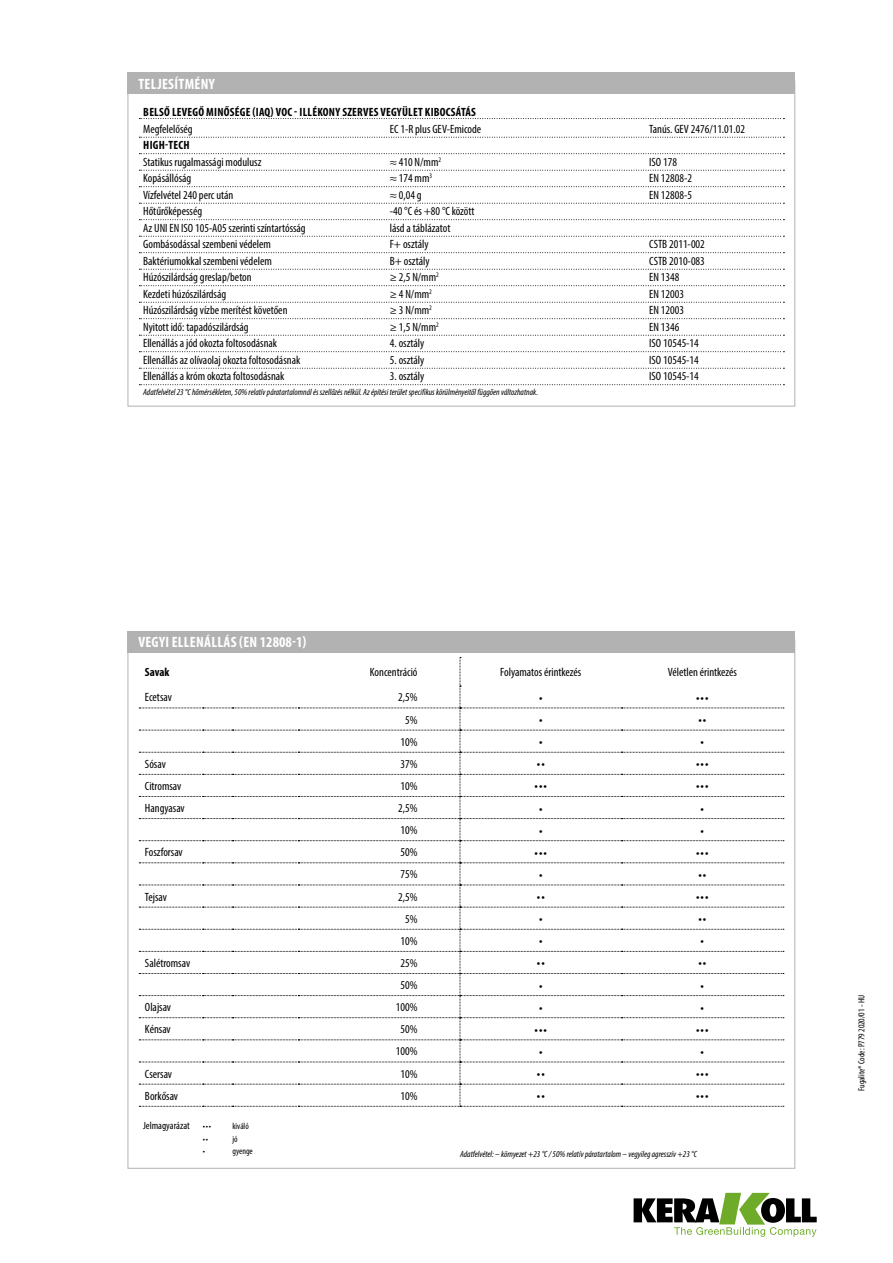
<style>
.page{position:relative;width:893px;height:1263px;background:#fff}
.page>*{position:absolute;margin:0;border:0;box-sizing:border-box;transform-origin:0 0}
.t1{font:700 condensed 15px "Myriad Pro";letter-spacing:.02em;color:#fff}
.t2{font:condensed 13.5px "Myriad Pro";color:#000}
.t3{font:condensed 12px "Myriad Pro";color:#000}
.t4{font:700 condensed 12px "Myriad Pro";letter-spacing:.02em;color:#000}
.t5{font:condensed 10.5px "Myriad Pro";color:#000}
.t6{font:italic condensed 9px "Myriad Pro";color:#000}
.t7{font:condensed 9px "Myriad Pro";color:#000}
.s1{font-size:9px}
</style>
<div class="page">
<svg style="left:634px;top:1193px;width:183px;height:44px"></svg>
<svg style="left:139px;top:118px;width:645px;height:1px"></svg>
<svg style="left:139px;top:137px;width:645px;height:1px"></svg>
<svg style="left:139px;top:153px;width:645px;height:1px"></svg>
<svg style="left:139px;top:170px;width:645px;height:1px"></svg>
<svg style="left:139px;top:186px;width:645px;height:1px"></svg>
<svg style="left:139px;top:203px;width:645px;height:1px"></svg>
<svg style="left:139px;top:219px;width:645px;height:1px"></svg>
<svg style="left:139px;top:236px;width:645px;height:1px"></svg>
<svg style="left:139px;top:252px;width:645px;height:1px"></svg>
<svg style="left:139px;top:269px;width:645px;height:1px"></svg>
<svg style="left:139px;top:285px;width:645px;height:1px"></svg>
<svg style="left:139px;top:302px;width:645px;height:1px"></svg>
<svg style="left:139px;top:318px;width:645px;height:1px"></svg>
<svg style="left:139px;top:335px;width:645px;height:1px"></svg>
<svg style="left:139px;top:351px;width:645px;height:1px"></svg>
<svg style="left:139px;top:368px;width:645px;height:1px"></svg>
<svg style="left:139px;top:384px;width:645px;height:1px"></svg>
<div style="left:128px;top:72px;width:667px;height:22px;background:#b3b2b2"></div>
<svg style="left:139px;top:657px;width:645px;height:450px"></svg>
<div style="left:128px;top:631px;width:667px;height:21px;background:#b3b2b2"></div>
<p class="t1" style="left:138px;top:74px;width:78px">TELJESÍTMÉNY</p>
<p class="t4" style="left:143px;top:105px;width:334px">BELSŐ LEVEGŐ MINŐSÉGE (IAQ) VOC - ILLÉKONY SZERVES VEGYÜLET KIBOCSÁTÁS</p>
<p class="t3" style="left:143px;top:121px;width:51px">Megfelelőség</p>
<p class="t3" style="left:390px;top:121px;width:93px">EC 1-R plus GEV-Emicode</p>
<p class="t3" style="left:649px;top:121px;width:97px">Tanús. GEV 2476/11.01.02</p>
<p class="t4" style="left:143px;top:138px;width:48px">HIGH-TECH</p>
<p class="t3" style="left:143px;top:154px;width:120px">Statikus rugalmassági modulusz</p>
<p class="t3" style="left:390px;top:154px;width:53px">≈ 410 N/mm<sup>2</sup></p>
<p class="t3" style="left:649px;top:154px;width:29px">ISO 178</p>
<p class="t3" style="left:143px;top:171px;width:50px">Kopásállóság</p>
<p class="t3" style="left:390px;top:171px;width:44px">≈ 174 mm<sup>3</sup></p>
<p class="t3" style="left:649px;top:171px;width:44px">EN 12808-2</p>
<p class="t3" style="left:143px;top:187px;width:92px">Vízfelvétel 240 perc után</p>
<p class="t3" style="left:390px;top:187px;width:33px">≈ 0,04 g</p>
<p class="t3" style="left:649px;top:187px;width:44px">EN 12808-5</p>
<p class="t3" style="left:143px;top:204px;width:60px">Hőtűrőképesség</p>
<p class="t3" style="left:390px;top:204px;width:86px">-40 °C és +80 °C között</p>
<p class="t3" style="left:143px;top:220px;width:164px">Az UNI EN ISO 105-A05 szerinti színtartósság</p>
<p class="t3" style="left:390px;top:220px;width:62px">lásd a táblázatot</p>
<p class="t3" style="left:143px;top:237px;width:129px">Gombásodással szembeni védelem</p>
<p class="t3" style="left:390px;top:237px;width:40px">F+ osztály</p>
<p class="t3" style="left:649px;top:237px;width:57px">CSTB 2011-002</p>
<p class="t3" style="left:143px;top:253px;width:130px">Baktériumokkal szembeni védelem</p>
<p class="t3" style="left:390px;top:253px;width:41px">B+ osztály</p>
<p class="t3" style="left:649px;top:253px;width:57px">CSTB 2010-083</p>
<p class="t3" style="left:143px;top:270px;width:110px">Húzószilárdság greslap/beton</p>
<p class="t3" style="left:390px;top:270px;width:50px">≥ 2,5 N/mm<sup>2</sup></p>
<p class="t3" style="left:649px;top:270px;width:32px">EN 1348</p>
<p class="t3" style="left:143px;top:286px;width:85px">Kezdeti húzószilárdság</p>
<p class="t3" style="left:390px;top:286px;width:44px">≥ 4 N/mm<sup>2</sup></p>
<p class="t3" style="left:649px;top:286px;width:36px">EN 12003</p>
<p class="t3" style="left:143px;top:303px;width:146px">Húzószilárdság vízbe merítést követően</p>
<p class="t3" style="left:390px;top:303px;width:44px">≥ 3 N/mm<sup>2</sup></p>
<p class="t3" style="left:649px;top:303px;width:36px">EN 12003</p>
<p class="t3" style="left:143px;top:319px;width:107px">Nyitott idő: tapadószilárdság</p>
<p class="t3" style="left:390px;top:319px;width:50px">≥ 1,5 N/mm<sup>2</sup></p>
<p class="t3" style="left:649px;top:319px;width:32px">EN 1346</p>
<p class="t3" style="left:143px;top:336px;width:135px">Ellenállás a jód okozta foltosodásnak</p>
<p class="t3" style="left:390px;top:336px;width:36px">4. osztály</p>
<p class="t3" style="left:649px;top:336px;width:51px">ISO 10545-14</p>
<p class="t3" style="left:143px;top:352px;width:159px">Ellenállás az olívaolaj okozta foltosodásnak</p>
<p class="t3" style="left:390px;top:352px;width:36px">5. osztály</p>
<p class="t3" style="left:649px;top:352px;width:51px">ISO 10545-14</p>
<p class="t3" style="left:143px;top:369px;width:143px">Ellenállás a króm okozta foltosodásnak</p>
<p class="t3" style="left:390px;top:369px;width:36px">3. osztály</p>
<p class="t3" style="left:649px;top:369px;width:51px">ISO 10545-14</p>
<p class="t6" style="left:143px;top:387px;width:396px">Adatfelvétel 23 °C hőmérsékleten, 50% relatív páratartalomnál és szellőzés nélkül. Az építési terület specifikus körülményeitől függően változhatnak.</p>
<p class="t1" style="left:138px;top:633px;width:170px">VEGYI ELLENÁLLÁS (EN 12808-1)</p>
<p class="t4" style="left:145px;top:665px;width:26px">Savak</p>
<p class="t3" style="left:370px;top:665px;width:49px">Koncentráció</p>
<p class="t3" style="left:500px;top:665px;width:82px">Folyamatos érintkezés</p>
<p class="t3" style="left:668px;top:665px;width:71px">Véletlen érintkezés</p>
<p class="t3" style="left:145px;top:690px;width:28px">Ecetsav</p>
<p class="t3" style="left:398px;top:690px;width:21px">2,5%</p>
<p class="t2" style="left:539px;top:689px;width:5px">•</p>
<p class="t2" style="left:696px;top:689px;width:14px">•••</p>
<p class="t3" style="left:405px;top:712px;width:14px">5%</p>
<p class="t2" style="left:539px;top:711px;width:5px">•</p>
<p class="t2" style="left:698px;top:711px;width:10px">••</p>
<p class="t3" style="left:400px;top:734px;width:18px">10%</p>
<p class="t2" style="left:539px;top:733px;width:5px">•</p>
<p class="t2" style="left:701px;top:733px;width:5px">•</p>
<p class="t3" style="left:145px;top:756px;width:22px">Sósav</p>
<p class="t3" style="left:400px;top:756px;width:18px">37%</p>
<p class="t2" style="left:537px;top:756px;width:10px">••</p>
<p class="t2" style="left:696px;top:756px;width:14px">•••</p>
<p class="t3" style="left:145px;top:779px;width:38px">Citromsav</p>
<p class="t3" style="left:400px;top:779px;width:18px">10%</p>
<p class="t2" style="left:534px;top:778px;width:14px">•••</p>
<p class="t2" style="left:696px;top:778px;width:14px">•••</p>
<p class="t3" style="left:145px;top:801px;width:41px">Hangyasav</p>
<p class="t3" style="left:398px;top:801px;width:21px">2,5%</p>
<p class="t2" style="left:539px;top:800px;width:5px">•</p>
<p class="t2" style="left:701px;top:800px;width:5px">•</p>
<p class="t3" style="left:400px;top:823px;width:18px">10%</p>
<p class="t2" style="left:539px;top:822px;width:5px">•</p>
<p class="t2" style="left:701px;top:822px;width:5px">•</p>
<p class="t3" style="left:145px;top:845px;width:39px">Foszforsav</p>
<p class="t3" style="left:400px;top:845px;width:18px">50%</p>
<p class="t2" style="left:534px;top:844px;width:14px">•••</p>
<p class="t2" style="left:696px;top:844px;width:14px">•••</p>
<p class="t3" style="left:400px;top:867px;width:18px">75%</p>
<p class="t2" style="left:539px;top:866px;width:5px">•</p>
<p class="t2" style="left:698px;top:866px;width:10px">••</p>
<p class="t3" style="left:145px;top:889px;width:24px">Tejsav</p>
<p class="t3" style="left:398px;top:889px;width:21px">2,5%</p>
<p class="t2" style="left:537px;top:888px;width:10px">••</p>
<p class="t2" style="left:696px;top:888px;width:14px">•••</p>
<p class="t3" style="left:405px;top:911px;width:14px">5%</p>
<p class="t2" style="left:539px;top:910px;width:5px">•</p>
<p class="t2" style="left:698px;top:910px;width:10px">••</p>
<p class="t3" style="left:400px;top:933px;width:18px">10%</p>
<p class="t2" style="left:539px;top:933px;width:5px">•</p>
<p class="t2" style="left:701px;top:933px;width:5px">•</p>
<p class="t3" style="left:145px;top:956px;width:47px">Salétromsav</p>
<p class="t3" style="left:400px;top:956px;width:18px">25%</p>
<p class="t2" style="left:537px;top:955px;width:10px">••</p>
<p class="t2" style="left:698px;top:955px;width:10px">••</p>
<p class="t3" style="left:400px;top:978px;width:18px">50%</p>
<p class="t2" style="left:539px;top:977px;width:5px">•</p>
<p class="t2" style="left:701px;top:977px;width:5px">•</p>
<p class="t3" style="left:145px;top:1000px;width:28px">Olajsav</p>
<p class="t3" style="left:396px;top:1000px;width:23px">100%</p>
<p class="t2" style="left:539px;top:999px;width:5px">•</p>
<p class="t2" style="left:701px;top:999px;width:5px">•</p>
<p class="t3" style="left:145px;top:1022px;width:27px">Kénsav</p>
<p class="t3" style="left:400px;top:1022px;width:18px">50%</p>
<p class="t2" style="left:534px;top:1021px;width:14px">•••</p>
<p class="t2" style="left:696px;top:1021px;width:14px">•••</p>
<p class="t3" style="left:396px;top:1044px;width:23px">100%</p>
<p class="t2" style="left:539px;top:1043px;width:5px">•</p>
<p class="t2" style="left:701px;top:1043px;width:5px">•</p>
<p class="t3" style="left:145px;top:1066px;width:29px">Csersav</p>
<p class="t3" style="left:400px;top:1066px;width:18px">10%</p>
<p class="t2" style="left:537px;top:1065px;width:10px">••</p>
<p class="t2" style="left:696px;top:1065px;width:14px">•••</p>
<p class="t3" style="left:145px;top:1088px;width:35px">Borkősav</p>
<p class="t3" style="left:400px;top:1088px;width:18px">10%</p>
<p class="t2" style="left:537px;top:1087px;width:10px">••</p>
<p class="t2" style="left:696px;top:1087px;width:14px">•••</p>
<p class="t5" style="left:143px;top:1119px;width:69px">Jelmagyarázat <span class="s1">•••</span></p>
<p class="t7" style="left:232px;top:1120px;width:18px">kiváló</p>
<p class="t6" style="left:460px;top:1149px;width:238px">Adatfelvétel: – környezet +23 °C / 50% relatív páratartalom – vegyileg agresszív +23 °C</p>
<p class="t7" style="left:203px;top:1133px;width:7px">••</p>
<p class="t7" style="left:232px;top:1133px;width:7px">jó</p>
<p class="t7" style="left:203px;top:1146px;width:4px">•</p>
<p class="t7" style="left:232px;top:1146px;width:22px">gyenge</p>
<p class="t7" style="left:856px;top:1091px;width:98px;rotate:-90deg">Fugalite® Code: P779 2020/01 - HU</p>
</div>
